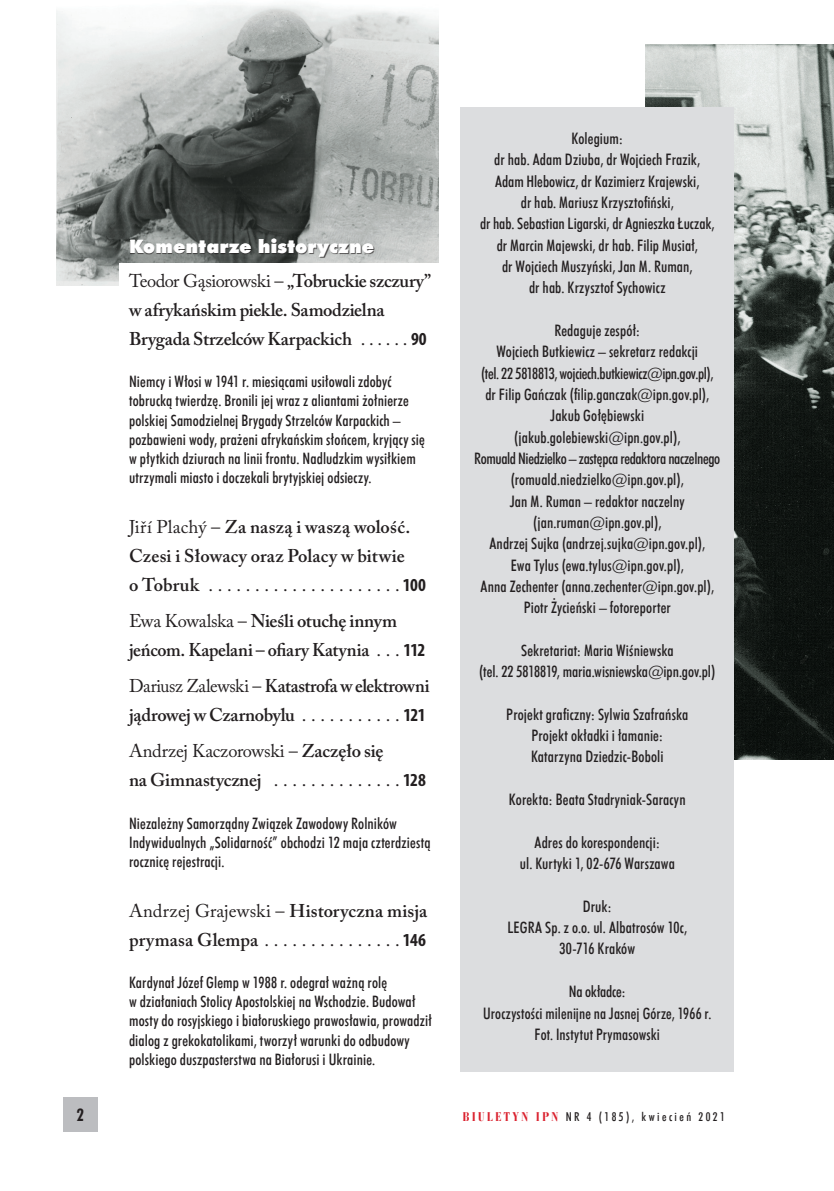
<style>
.page{position:relative;width:834px;height:1191px;background:#fff}
.page>*{position:absolute;margin:0;border:0;box-sizing:border-box;transform-origin:0 0}
.spis_tresci{font:600 18.38px/28.9px "Adobe Caslon Pro";letter-spacing:-.005em;color:#231f20}
.spis_tresci-2{font:18.38px/28.9px "Adobe Caslon Pro";color:#231f20}
.spis_tresci_dzial{font:18.38px "Futura X Blk EU";letter-spacing:.025em;color:#fff}
.t1{font:17.5px "Futura Bd Cn EU";color:#231f20}
.podpisy{font:15.92px/21.3px "Futura Md Cn EU";letter-spacing:.005em;color:#231f20;text-align:center}
.notki_do_spisu_tresc{font:15.75px/19.2px "Futura Md Cn EU";letter-spacing:.01em;color:#231f20}
.notki_do_spisu_tresc-2{font:15.75px "Futura Md Cn EU";letter-spacing:-.01em;color:#231f20}
.t2{font:12.25px "Futura Md Cn EU";letter-spacing:.2em;color:#231f20}
.s1{font-weight:400}
.s2{font-family:"Myriad Pro";font-weight:700;font-stretch:condensed}
.s3{font-weight:600}
.s4{font-family:"Bauer Bodni Bd Cn EU";font-size:13.12px;color:#da202d}
</style>
<div class="page">
<img style="left:57px;top:5px;width:381px;height:281px">
<div style="left:119px;top:263px;width:320px;height:212px;background:#fff"></div>
<img style="left:645px;top:45px;width:188px;height:714px">
<div style="left:130px;top:239px;width:244px;height:19px;background:#231f20;opacity:.75"></div>
<div style="left:63px;top:1097px;width:35px;height:34px;background:#bcbdc0"></div>
<div style="left:460px;top:107px;width:273px;height:964px;background:#dcdddf"></div>
<p class="spis_tresci_dzial" style="left:129px;top:235px;width:246px">Komentarze historyczne</p>
<p class="spis_tresci_dzial" style="left:329px;top:235px;width:10px">c</p>
<p class="spis_tresci" style="left:129px;top:266px;width:303px"><span class="s1">Teodor Gąsiorowski –</span> „Tobruckie szczury” w afrykańskim piekle. Samodzielna<br>Brygada Strzelców Karpackich <span class="s1">. . . . . .</span> <span class="s2">90</span></p>
<p class="notki_do_spisu_tresc" style="left:129px;top:372px;width:297px">Niemcy i Włosi w 1941 r. miesiącami usiłowali zdobyć tobrucką twierdzę. Bronili jej wraz z aliantami żołnierze polskiej Samodzielnej Brygady Strzelców Karpackich – pozbawieni wody, prażeni afrykańskim słońcem, kryjący się w płytkich dziurach na linii frontu. Nadludzkim wysiłkiem utrzymali miasto i doczekali brytyjskiej odsieczy.</p>
<p class="spis_tresci" style="left:129px;top:512px;width:298px"><span class="s1">Jiří Plachý –</span> Za naszą i waszą wolość.<br>Czesi i Słowacy oraz Polacy w bitwie<br>o Tobruk <span class="s1">. . . . . . . . . . . . . . . . . . . .</span> <span class="s2">100</span></p>
<p class="spis_tresci" style="left:129px;top:606px;width:298px"><span class="s1">Ewa Kowalska –</span> Nieśli otuchę innym jeńcom. Kapelani – ofiary Katynia <span class="s1">. .</span> <span class="s2">112</span></p>
<p class="spis_tresci" style="left:129px;top:671px;width:302px"><span class="s1">Dariusz Zalewski –</span> Katastrofa w elektrowni jądrowej w Czarnobylu <span class="s1">. . . . . . . . . .</span> <span class="s2">121</span></p>
<p class="spis_tresci-2" style="left:129px;top:736px;width:298px">Andrzej Kaczorowski – <span class="s3">Zaczęło się<br>na Gimnastycznej</span> . . . . . . . . . . . . . <span class="s2">128</span></p>
<p class="notki_do_spisu_tresc" style="left:129px;top:813px;width:303px">Niezależny Samorządny Związek Zawodowy Rolników<br>Indywidualnych „Solidarność” obchodzi 12 maja czterdziestą rocznicę rejestracji.</p>
<p class="spis_tresci-2" style="left:129px;top:896px;width:300px">Andrzej Grajewski – <span class="s3">Historyczna misja prymasa Glempa</span> . . . . . . . . . . . . . . <span class="s2">146</span></p>
<p class="notki_do_spisu_tresc" style="left:129px;top:973px;width:304px">Kardynał Józef Glemp w 1988 r. odegrał ważną rolę<br>w działaniach Stolicy Apostolskiej na Wschodzie. Budował mosty do rosyjskiego i białoruskiego prawosławia, prowadził dialog z grekokatolikami, tworzył warunki do odbudowy polskiego duszpasterstwa na Białorusi i Ukrainie.</p>
<p class="podpisy" style="left:480px;top:128px;width:236px">Kolegium:<br>dr hab. Adam Dziuba, dr Wojciech Frazik, Adam Hlebowicz, dr Kazimierz Krajewski,<br>dr hab. Mariusz Krzysztofiński,<br>dr hab. Sebastian Ligarski, dr Agnieszka Łuczak, dr Marcin Majewski, dr hab. Filip Musiał,<br>dr Wojciech Muszyński, Jan M. Ruman,<br>dr hab. Krzysztof Sychowicz</p>
<p class="podpisy" style="left:474px;top:320px;width:247px">Redaguje zespół:<br>Wojciech Butkiewicz – sekretarz redakcji<br>(tel. 22 5818813, wojciech.butkiewicz@ipn.gov.pl), dr Filip Gańczak (filip.ganczak@ipn.gov.pl), Jakub Gołębiewski (jakub.golebiewski@ipn.gov.pl),<br>Romuald Niedzielko – zastępca redaktora naczelnego (romuald.niedzielko@ipn.gov.pl),<br>Jan M. Ruman – redaktor naczelny (jan.ruman@ipn.gov.pl),<br>Andrzej Sujka (andrzej.sujka@ipn.gov.pl),<br>Ewa Tylus (ewa.tylus@ipn.gov.pl),<br>Anna Zechenter (anna.zechenter@ipn.gov.pl),</p>
<p class="podpisy" style="left:523px;top:597px;width:148px">Piotr Życieński – fotoreporter</p>
<p class="podpisy" style="left:479px;top:640px;width:237px">Sekretariat: Maria Wiśniewska<br>(tel. 22 5818819, maria.wisniewska@ipn.gov.pl)</p>
<p class="podpisy" style="left:506px;top:703px;width:183px">Projekt graficzny: Sylwia Szafrańska<br>Projekt okładki i łamanie:<br>Katarzyna Dziedzic-Boboli</p>
<p class="podpisy" style="left:509px;top:789px;width:178px">Korekta: Beata Stadryniak-Saracyn</p>
<p class="podpisy" style="left:519px;top:831px;width:157px">Adres do korespondencji:<br>ul. Kurtyki 1, 02-676 Warszawa</p>
<p class="podpisy" style="left:507px;top:895px;width:181px">Druk:<br>LEGRA Sp. z o.o. ul. Albatrosów 10c,<br>30-716 Kraków</p>
<p class="notki_do_spisu_tresc-2" style="left:568px;top:981px;width:58px">Na okładce:</p>
<p class="podpisy" style="left:483px;top:1002px;width:229px">Uroczystości milenijne na Jasnej Górze, 1966 r.<br>Fot. Instytut Prymasowski</p>
<p class="t1" style="left:76px;top:1104px;width:9px">2</p>
<p class="t2" style="left:462px;top:1109px;width:263px"><span class="s4">BIULETYN IPN</span> NR 4 (185), kwiecień 2021</p>
</div>
